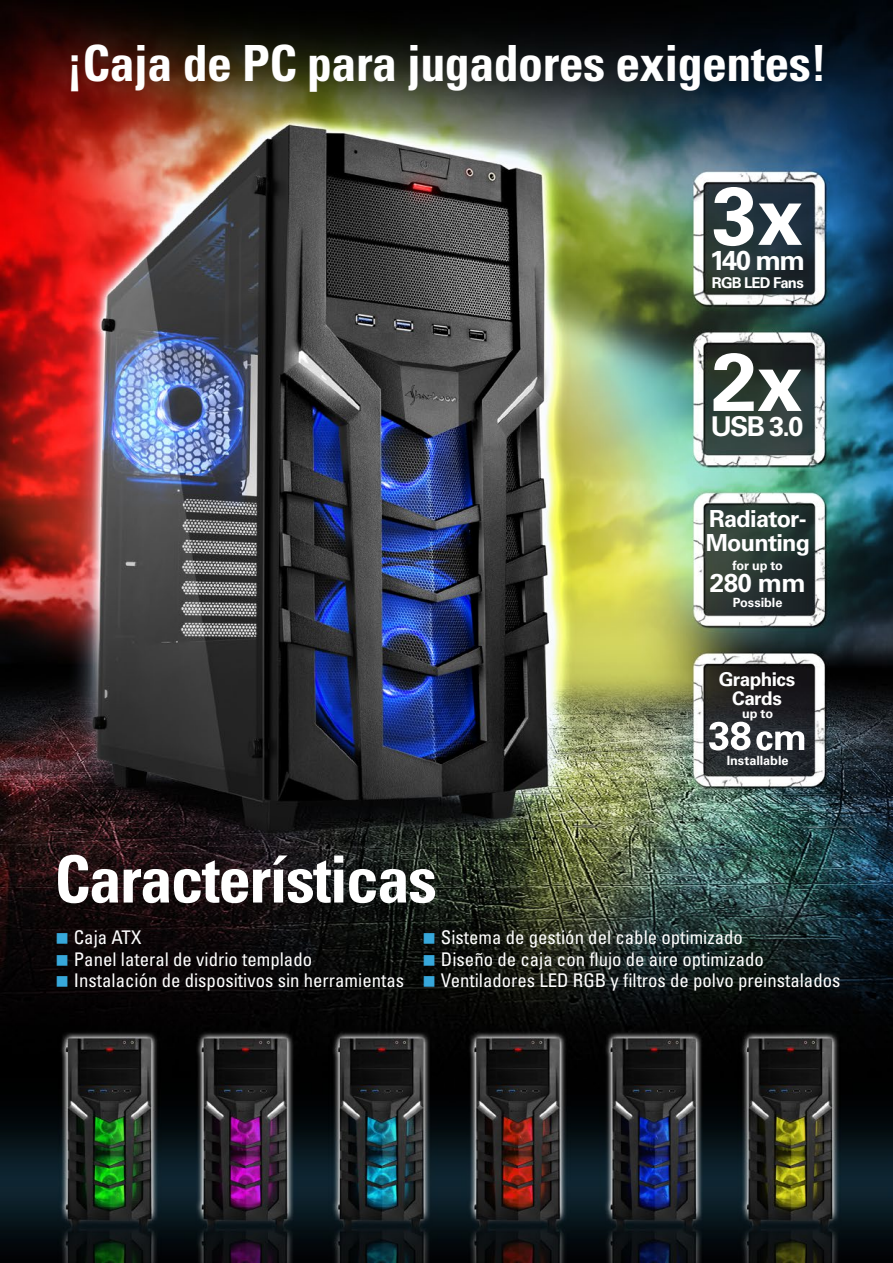
<style>
.page{position:relative;width:893px;height:1263px;background:#fff}
.page>*{position:absolute;margin:0;border:0;box-sizing:border-box;transform-origin:0 0}
.t1{font:700 81.9px "Univers";color:#fff}
.t2{font:700 condensed 65.1px "Univers";letter-spacing:-.025em;color:#fff}
.t3{font:700 condensed 49.8px "Univers";letter-spacing:-.01em;color:#fff}
.t4{font:700 27.3px "Univers";letter-spacing:-.065em;color:#fff}
.t5{font:700 25.8px "Univers";color:#fff}
.t6{font:700 23.55px/24px "Univers";letter-spacing:-.03em;color:#fff}
.t7{font:700 18.9px/19.4px "Univers";letter-spacing:-.03em;color:#fff;text-align:center}
.t8{font:condensed 18.75px/21.8px "Univers";color:#fff}
.t9{font:700 14.85px "Univers";letter-spacing:-.05em;color:#fff}
.t10{font:700 12.75px "Univers";letter-spacing:-.005em;color:#fff}
</style>
<div class="page">
<img style="left:0;top:0;width:893px;height:1263px">
<svg style="left:709px;top:722px;width:41px;height:28px"></svg>
<svg style="left:756px;top:731px;width:48px;height:19px"></svg>
<svg style="left:57px;top:933px;width:11px;height:11px"></svg>
<svg style="left:57px;top:954px;width:11px;height:11px"></svg>
<svg style="left:57px;top:976px;width:11px;height:11px"></svg>
<svg style="left:424px;top:933px;width:11px;height:11px"></svg>
<svg style="left:424px;top:954px;width:11px;height:11px"></svg>
<svg style="left:424px;top:976px;width:11px;height:11px"></svg>
<h3 class="t3" style="left:66px;top:33px;width:762px">¡Caja de PC para jugadores exigentes!</h3>
<h1 class="t1" style="left:712px;top:168px;width:93px">3x</h1>
<h3 class="t4" style="left:710px;top:245px;width:97px">140 mm</h3>
<p class="t9" style="left:712px;top:274px;width:93px">RGB LED Fans</p>
<h1 class="t1" style="left:711px;top:334px;width:93px">2x</h1>
<h3 class="t4" style="left:711px;top:411px;width:94px">USB 3.0</h3>
<p class="t6" style="left:706px;top:507px;width:106px">Radiator-<br>Mounting</p>
<p class="t10" style="left:732px;top:558px;width:52px">for up to</p>
<h3 class="t5" style="left:710px;top:568px;width:97px">280 mm</h3>
<p class="t10" style="left:733px;top:595px;width:51px">Possible</p>
<p class="t7" style="left:719px;top:670px;width:78px">Graphics<br>Cards</p>
<h2 class="t2" style="left:54px;top:839px;width:384px">Características</h2>
<p class="t10" style="left:742px;top:706px;width:32px">up to</p>
<p class="t10" style="left:727px;top:753px;width:63px">Installable</p>
<p class="t8" style="left:74px;top:926px;width:332px">Caja ATX<br>Panel lateral de vidrio templado<br>Instalación de dispositivos sin herramientas</p>
<p class="t8" style="left:441px;top:926px;width:401px">Sistema de gestión del cable optimizado<br>Diseño de caja con flujo de aire optimizado<br>Ventiladores LED RGB y filtros de polvo preinstalados</p>
</div>
